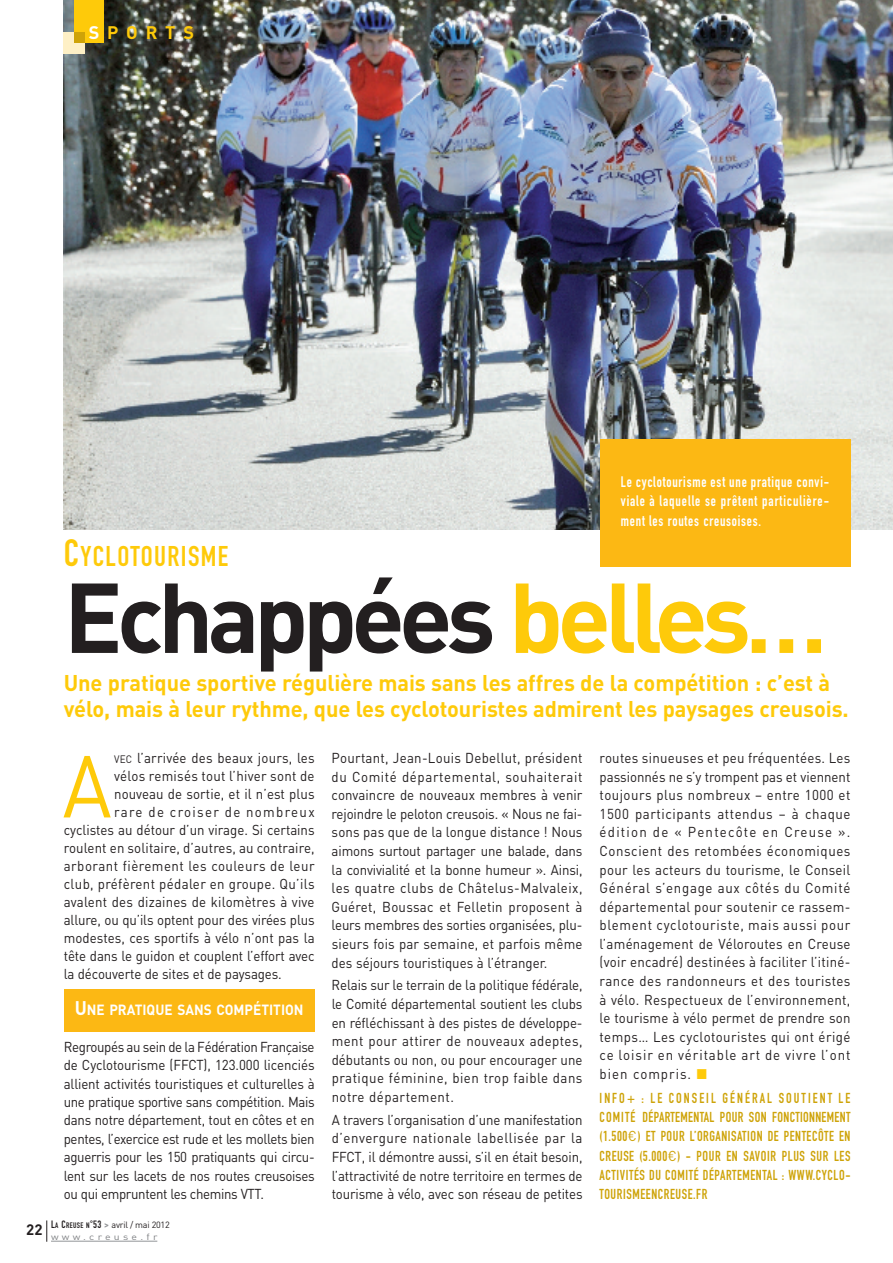
<style>
.page{position:relative;width:893px;height:1263px;background:#fff}
.page>*{position:absolute;margin:0;border:0;box-sizing:border-box;transform-origin:0 0}
.t1{font:700 97.5px "DIN";letter-spacing:-.06em;color:#231f20}
.t2{font:86.4px "DIN";color:#feca0a;scale:.93 1}
.t3{font:28.2px "DIN Engschrift";letter-spacing:.05em;color:#feca0a}
.t4{font:700 22.5px "DIN";letter-spacing:-.005em;color:#feca0a}
.t5{font:700 18px "DIN";letter-spacing:.435em;color:#feca0a}
.t6{font:15px/19.5px "DIN Engschrift";letter-spacing:.07em;color:#fff;text-align:justify;scale:.93 1}
.t7{font:700 15px "DIN";color:#231f20}
.t8{font:700 14.7px "DIN";color:#fff;scale:.93 1}
.t9{font:14.25px/18.6px "DIN";letter-spacing:.005em;color:#231f20;text-align:justify;scale:.93 1}
.t10{font:14.25px/19.4px "DIN Engschrift";letter-spacing:.045em;color:#cea308;text-align:justify;scale:.93 1}
.t11{font:14.25px "DIN";letter-spacing:.025em;color:#231f20;scale:.93 1}
.t12{font:14.25px "DIN";letter-spacing:.035em;color:#231f20;scale:.93 1}
.t13{font:14.25px "DIN";letter-spacing:.1em;color:#231f20;scale:.93 1}
.t14{font:9px/12px "DIN";letter-spacing:-.025em;color:#231f20}
.s1{color:#fff}
.s2{font-size:37.5px}
.s3{color:#feca0a}
.s4{font-family:"DIN"}
.s5{font-size:10.65px}
.s6{font-size:19.5px}
.s7{font-family:"DIN Engschrift";font-size:10.5px}
.s8{font-family:"DIN Engschrift";font-size:7.8px}
.s9{font-weight:700;color:#939598}
.s10{color:#808285}
</style>
<div class="page">
<hr style="left:51px;top:1241px;width:106px;height:1px;background:#939598">
<svg style="left:47px;top:1220px;width:1px;height:22px"></svg>
<div style="left:64px;top:989px;width:251px;height:42px;background:#fcb814"></div>
<img style="left:64px;top:0;width:829px;height:530px">
<div style="left:74px;top:0;width:30px;height:43px;background:#feca0a"></div>
<div style="left:64px;top:32px;width:21px;height:21px;background:#fef0c6"></div>
<div style="left:74px;top:32px;width:11px;height:11px;background:#cea308"></div>
<div style="left:600px;top:439px;width:250px;height:127px;background:#fcb814"></div>
<p class="t5" style="left:89px;top:22px;width:107px"><span class="s1">S</span>PORTS</p>
<p class="t7" style="left:26px;top:1221px;width:18px">22</p>
<h3 class="t3" style="left:64px;top:546px;width:166px"><span class="s2">C</span>YCLOTOURISME</h3>
<p class="t6" style="left:621px;top:473px;width:226px">Le cyclotourisme est une pratique convi&shy;viale à laquelle se prêtent particulière&shy;ment les routes creusoises.</p>
<h1 class="t1" style="left:64px;top:560px;width:765px">Echappées <span class="s3">belles…</span></h1>
<h3 class="t4" style="left:64px;top:695px;width:786px">vélo, mais à leur rythme, que les cyclotouristes admirent les paysages creusois.</h3>
<p class="t9" style="left:600px;top:748px;width:271px">routes sinueuses et peu fréquentées. Les passionnés ne s’y trompent pas et viennent toujours plus nombreux – entre 1000 et 1500 participants attendus – à chaque édition de « Pentecôte en Creuse ».<br>Conscient des retombées économiques pour les acteurs du tourisme, le Conseil Général s’engage aux côtés du Comité départemental pour soutenir ce rassem&shy;blement cyclotouriste, mais aussi pour l’aménagement de Véloroutes en Creuse (voir encadré) destinées à faciliter l’itiné&shy;rance des randonneurs et des touristes à vélo. Respectueux de l’environnement, le tourisme à vélo permet de prendre son temps… Les cyclotouristes qui ont érigé ce loisir en véritable art de vivre l’ont bien compris. <span class="s3">■</span></p>
<p class="t10" style="left:600px;top:1089px;width:271px">INFO+ : LE CONSEIL GÉNÉRAL SOUTIENT LE COMITÉ DÉPARTEMENTAL POUR SON FONCTIONNEMENT (1.500<span class="s4">€</span>) ET POUR L’ORGANISATION DE PENTECÔTE EN CREUSE (5.000<span class="s4">€</span>) - POUR EN SAVOIR PLUS SUR LES ACTIVITÉS DU COMITÉ DÉPARTEMENTAL : WWW.CYCLO-TOURISMEENCREUSE.FR</p>
<h3 class="t4" style="left:64px;top:670px;width:768px">Une pratique sportive régulière mais sans les affres de la compétition : c’est à</h3>
<p class="t9" style="left:332px;top:748px;width:271px">Pourtant, Jean-Louis Debellut, président du Comité départemental, souhaiterait convaincre de nouveaux membres à venir rejoindre le peloton creusois. « Nous ne fai&shy;sons pas que de la longue distance ! Nous aimons surtout partager une balade, dans la convivialité et la bonne humeur ». Ainsi, les quatre clubs de Châtelus-Malvaleix, Guéret, Boussac et Felletin proposent à leurs membres des sorties organisées, plu&shy;sieurs fois par semaine, et parfois même des séjours touristiques à l’étranger.</p>
<p class="t9" style="left:332px;top:975px;width:271px">Relais sur le terrain de la politique fédérale, le Comité départemental soutient les clubs en réfléchissant à des pistes de développe&shy;ment pour attirer de nouveaux adeptes, débutants ou non, ou pour encourager une pratique féminine, bien trop faible dans notre département.</p>
<p class="t9" style="left:332px;top:1110px;width:271px">A travers l’organisation d’une manifestation d’envergure nationale labellisée par la FFCT, il démontre aussi, s’il en était besoin, l’attractivité de notre territoire en termes de tourisme à vélo, avec son réseau de petites</p>
<p class="t9" style="left:114px;top:748px;width:217px"><span class="s5">VEC</span> l’arrivée des beaux jours, les</p>
<p class="t9" style="left:114px;top:766px;width:217px">vélos remisés tout l’hiver sont de</p>
<p class="t9" style="left:114px;top:784px;width:217px">nouveau de sortie, et il n’est plus</p>
<p class="t13" style="left:114px;top:803px;width:217px">rare de croiser de nombreux</p>
<p class="t9" style="left:64px;top:820px;width:271px">cyclistes au détour d’un virage. Si certains</p>
<p class="t9" style="left:64px;top:838px;width:271px">roulent en solitaire, d’autres, au contraire,</p>
<p class="t12" style="left:64px;top:857px;width:271px">arborant fièrement les couleurs de leur</p>
<p class="t11" style="left:64px;top:875px;width:271px">club, préfèrent pédaler en groupe. Qu’ils</p>
<p class="t9" style="left:64px;top:892px;width:271px">avalent des dizaines de kilomètres à vive</p>
<p class="t9" style="left:64px;top:910px;width:271px">allure, ou qu’ils optent pour des virées plus</p>
<p class="t9" style="left:64px;top:928px;width:271px">modestes, ces sportifs à vélo n’ont pas la</p>
<p class="t9" style="left:64px;top:946px;width:271px">tête dans le guidon et couplent l’effort avec</p>
<p class="t9" style="left:64px;top:964px;width:236px">la découverte de sites et de paysages.</p>
<p class="t8" style="left:75px;top:1001px;width:248px"><span class="s6">U</span>NE PRATIQUE SANS COMPÉTITION</p>
<p class="t9" style="left:64px;top:1037px;width:271px">Regroupés au sein de la Fédération Française de Cyclotourisme (FFCT), 123.000 licenciés allient activités touristiques et culturelles à une pratique sportive sans compétition. Mais dans notre département, tout en côtes et en pentes, l’exercice est rude et les mollets bien aguerris pour les 150 pratiquants qui circu&shy;lent sur les lacets de nos routes creusoises ou qui empruntent les chemins VTT.</p>
<h2 class="t2" style="left:63px;top:735px;width:54px">A</h2>
<p class="t14" style="left:51px;top:1218px;width:120px"><span class="s7">L</span><span class="s8">A</span> <span class="s7">C</span><span class="s8">REUSE N</span><span class="s7">°53</span> <span class="s9">&gt;</span> avril / mai 2012 <span class="s10">www.creuse.fr</span></p>
</div>
